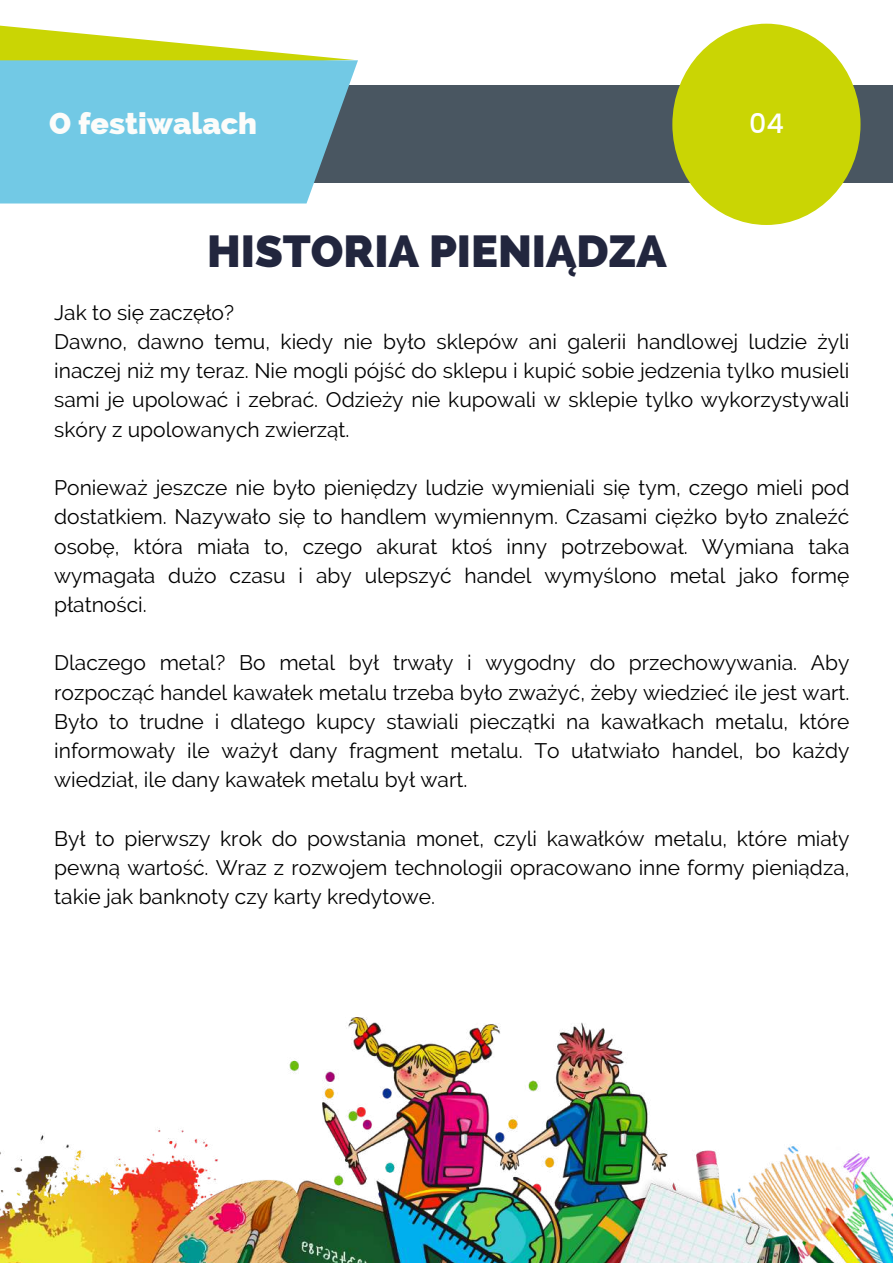
<style>
.page{position:relative;width:893px;height:1264px;background:#fff}
.page>*{position:absolute;margin:0;border:0;box-sizing:border-box;transform-origin:0 0}
.t1{font:800 45px "Raleway";color:#22263e}
.t2{font:800 30.3px "Raleway";color:#fcfcfa}
.t3{font:500 27px "Poppins";color:#fff}
.t4{font:21px/29.2px "Raleway";color:#000;text-align:justify}
</style>
<div class="page">
<svg style="left:0;top:25px;width:354px;height:35px"></svg>
<div style="left:260px;top:85px;width:632px;height:97px;background:#495661"></div>
<svg style="left:0;top:60px;width:358px;height:143px;background:#72c4de"></svg>
<div style="left:672px;top:24px;width:188px;height:201px;background:#cad504;border-radius:50%"></div>
<img style="left:0;top:1017px;width:892px;height:245px">
<h2 class="t2" style="left:49px;top:105px;width:209px">O festiwalach</h2>
<h1 class="t1" style="left:207px;top:224px;width:461px">HISTORIA PIENIĄDZA</h1>
<p class="t3" style="left:749px;top:104px;width:36px">04</p>
<p class="t4" style="left:54px;top:297px;width:796px;text-align:left">Jak to się zaczęło?<br>Dawno, dawno temu, kiedy nie było sklepów ani galerii handlowej ludzie żyli inaczej niż my teraz. Nie mogli pójść do sklepu i kupić sobie jedzenia tylko musieli sami je upolować i zebrać. Odzieży nie kupowali w sklepie tylko wykorzystywali skóry z upolowanych zwierząt.</p>
<p class="t4" style="left:54px;top:473px;width:796px">Ponieważ jeszcze nie było pieniędzy ludzie wymieniali się tym, czego mieli pod dostatkiem. Nazywało się to handlem wymiennym. Czasami ciężko było znaleźć osobę, która miała to, czego akurat ktoś inny potrzebował. Wymiana taka wymagała dużo czasu i aby ulepszyć handel wymyślono metal jako formę płatności.</p>
<p class="t4" style="left:54px;top:648px;width:796px">Dlaczego metal? Bo metal był trwały i wygodny do przechowywania. Aby rozpocząć handel kawałek metalu trzeba było zważyć, żeby wiedzieć ile jest wart.<br>Było to trudne i dlatego kupcy stawiali pieczątki na kawałkach metalu, które informowały ile ważył dany fragment metalu. To ułatwiało handel, bo każdy wiedział, ile dany kawałek metalu był wart.</p>
<p class="t4" style="left:54px;top:823px;width:796px">Był to pierwszy krok do powstania monet, czyli kawałków metalu, które miały pewną wartość. Wraz z rozwojem technologii opracowano inne formy pieniądza, takie jak banknoty czy karty kredytowe.</p>
</div>
